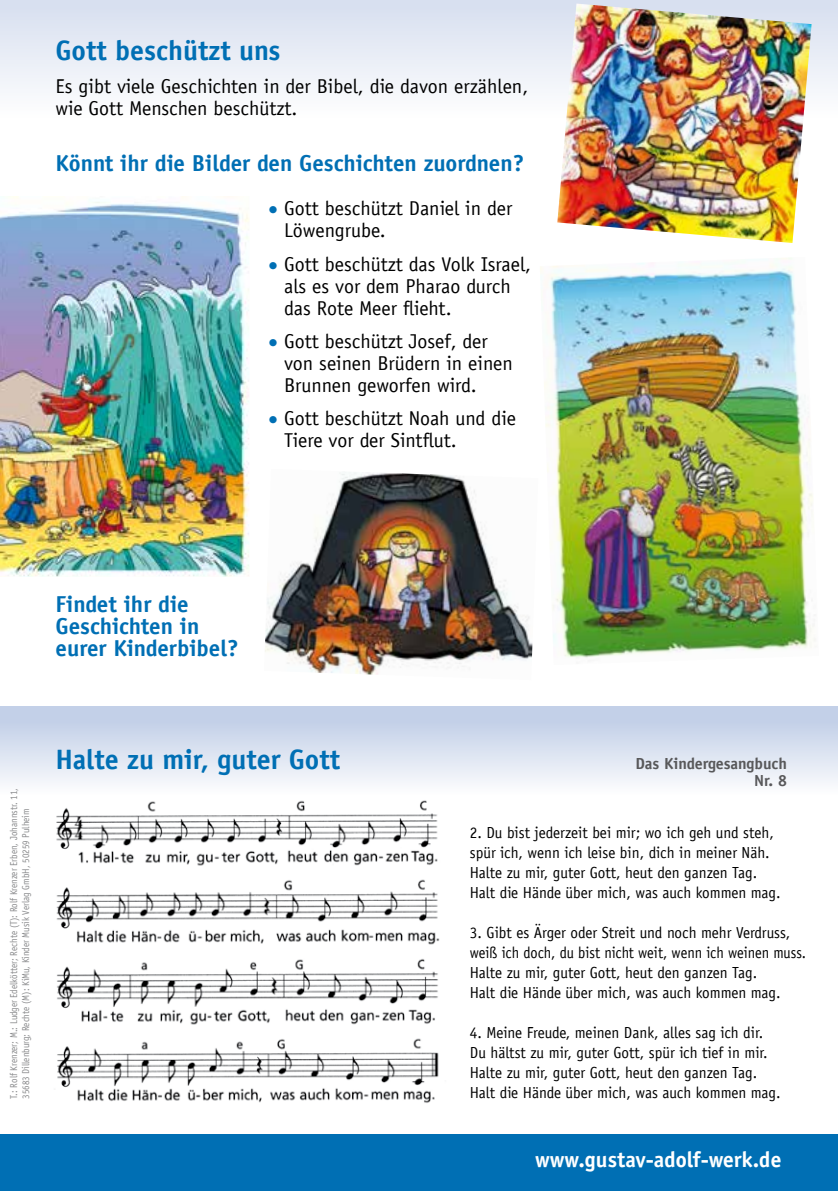
<style>
.page{position:relative;width:838px;height:1191px;background:#fff}
.page>*{position:absolute;margin:0;border:0;box-sizing:border-box;transform-origin:0 0}
.t1{font:700 28px "Officina Sans LT";color:#006fb4}
.t2{font:700 23px/22px "Officina Sans LT";color:#006fb4}
.t3{font:700 22px "Officina San ITC";color:#fff}
.t4{font:20px/22px "Officina Sans LT";color:#000}
.t5{font:16px/20px "Officina Sans LT";color:#000;scale:.95 1}
.t6{font:700 16px/17px "Officina Sans LT";color:#58585a;text-align:right}
.t7{font:10px/12px "Officina Sans LT";color:#87888a;scale:.9 1}
.s1{color:#006fb4}
</style>
<div class="page">
<div style="left:0;top:1134px;width:838px;height:57px;background:#006fb4"></div>
<div style="left:0;top:0;width:838px;height:117px;background:linear-gradient(to bottom,#d6deef,#fefefe)"></div>
<img style="left:540px;top:258px;width:276px;height:400px">
<img style="left:557px;top:4px;width:255px;height:239px">
<div style="left:0;top:706px;width:838px;height:88px;background:linear-gradient(to bottom,#bac9e4,#fbfbfd)"></div>
<img style="left:56px;top:800px;width:384px;height:303px">
<img style="left:0;top:197px;width:249px;height:379px">
<img style="left:265px;top:472px;width:268px;height:203px">
<h1 class="t1" style="left:56px;top:33px;width:227px">Gott beschützt uns</h1>
<p class="t4" style="left:56px;top:76px;width:474px">Es gibt viele Geschichten in der Bibel, die davon erzählen, wie Gott Menschen beschützt.</p>
<h2 class="t2" style="left:56px;top:152px;width:470px">Könnt ihr die Bilder den Geschichten zuordnen?</h2>
<p class="t4" style="left:284px;top:197px;width:230px;text-indent:-16px"><span class="s1">•</span> Gott beschützt Daniel in der<br>Löwengrube.</p>
<p class="t4" style="left:284px;top:253px;width:249px;text-indent:-16px"><span class="s1">•</span> Gott beschützt das Volk Israel, als es vor dem Pharao durch das Rote Meer flieht.</p>
<p class="t4" style="left:284px;top:330px;width:230px;text-indent:-16px"><span class="s1">•</span> Gott beschützt Josef, der von seinen Brüdern in einen<br>Brunnen geworfen wird.</p>
<p class="t4" style="left:284px;top:408px;width:233px;text-indent:-16px"><span class="s1">•</span> Gott beschützt Noah und die<br>Tiere vor der Sintflut.</p>
<h2 class="t2" style="left:56px;top:593px;width:185px">Findet ihr die<br>Geschichten in eurer Kinderbibel?</h2>
<p class="t7" style="left:8px;top:1099px;width:347px;rotate:-90deg">T.: Rolf Krenzer; M.: Ludger Edelkötter; Rechte (T): Rolf Krenzer Erben, Johannstr. 11,<br>35683 Dillenburg; Rechte (M): KiMu, Kinder Musik Verlag GmbH, 50259 Pulheim</p>
<h1 class="t1" style="left:56px;top:742px;width:286px">Halte zu mir, guter Gott</h1>
<p class="t6" style="left:635px;top:755px;width:153px">Das Kindergesangbuch<br>Nr. 8</p>
<p class="t5" style="left:470px;top:822px;width:329px">2. Du bist jederzeit bei mir; wo ich geh und steh, spür ich, wenn ich leise bin, dich in meiner Näh.<br>Halte zu mir, guter Gott, heut den ganzen Tag.<br>Halt die Hände über mich, was auch kommen mag.</p>
<p class="t5" style="left:470px;top:922px;width:355px">3. Gibt es Ärger oder Streit und noch mehr Verdruss, weiß ich doch, du bist nicht weit, wenn ich weinen muss.<br>Halte zu mir, guter Gott, heut den ganzen Tag.<br>Halt die Hände über mich, was auch kommen mag.</p>
<p class="t5" style="left:470px;top:1022px;width:315px">4. Meine Freude, meinen Dank, alles sag ich dir.<br>Du hältst zu mir, guter Gott, spür ich tief in mir.<br>Halte zu mir, guter Gott, heut den ganzen Tag.</p>
<p class="t5" style="left:470px;top:1082px;width:329px">Halt die Hände über mich, was auch kommen mag.</p>
<h3 class="t3" style="left:535px;top:1146px;width:248px">www.gustav-adolf-werk.de</h3>
</div>
